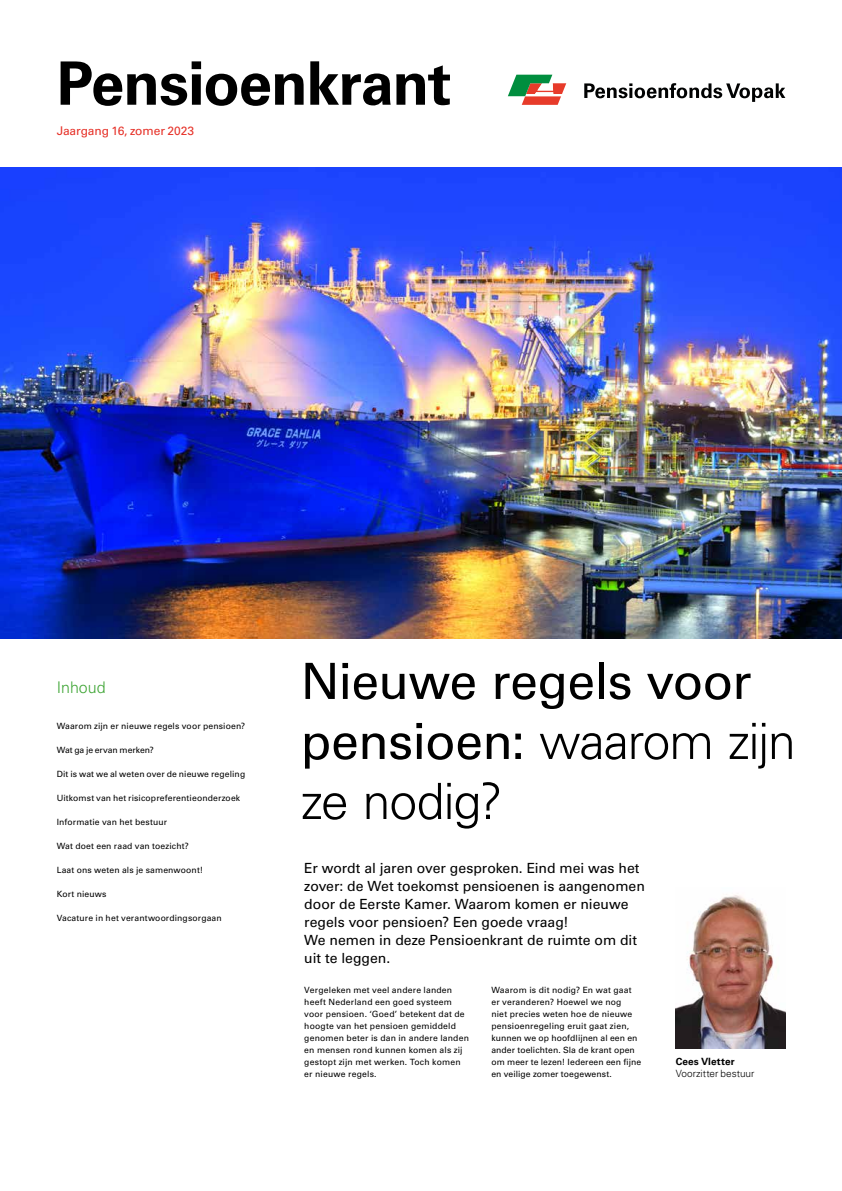
<style>
.page{position:relative;width:842px;height:1191px;background:#fff}
.page>*{position:absolute;margin:0;border:0;box-sizing:border-box;transform-origin:0 0}
.t1{font:700 60px "Univers LT Std";letter-spacing:-.02em;color:#000}
.t2{font:50px/60px "Univers LT Std";letter-spacing:-.015em;color:#000}
.t3{font:300 16px "Univers LT Std";color:#3fa535}
.t4{font:14px/18px "Univers LT Std";letter-spacing:-.005em;color:#000}
.t5{font:12px "Univers LT Std";letter-spacing:-.01em;color:#e63027}
.t6{font:300 10px "Univers LT Std";color:#000}
.t7{font:700 10px "Univers LT Std";letter-spacing:.01em;color:#000}
.t8{font:8.6px/12px "Univers LT Std";letter-spacing:.015em;color:#000}
.s1{font-weight:300}
</style>
<div class="page">
<img style="left:0;top:167px;width:842px;height:472px">
<img style="left:676px;top:894px;width:109px;height:154px">
<svg style="left:508px;top:75px;width:58px;height:30px"></svg>
<svg style="left:584px;top:83px;width:201px;height:19px"></svg>
<h1 class="t1" style="left:57px;top:48px;width:396px">Pensioenkrant</h1>
<h3 class="t5" style="left:57px;top:123px;width:139px">Jaargang 16, zomer 2023</h3>
<h3 class="t3" style="left:57px;top:677px;width:50px">Inhoud</h3>
<p class="t8" style="left:57px;top:720px;width:190px">Waarom zijn er nieuwe regels voor pensioen?</p>
<p class="t8" style="left:57px;top:744px;width:99px">Wat ga je ervan merken?</p>
<p class="t8" style="left:57px;top:768px;width:190px">Dit is wat we al weten over de nieuwe regeling</p>
<p class="t8" style="left:57px;top:792px;width:185px">Uitkomst van het risicopreferentieonderzoek</p>
<p class="t8" style="left:57px;top:816px;width:112px">Informatie van het bestuur</p>
<p class="t8" style="left:57px;top:840px;width:134px">Wat doet een raad van toezicht?</p>
<p class="t8" style="left:57px;top:864px;width:148px">Laat ons weten als je samenwoont!</p>
<p class="t8" style="left:57px;top:888px;width:51px">Kort nieuws</p>
<p class="t8" style="left:57px;top:912px;width:166px">Vacature in het verantwoordingsorgaan</p>
<h2 class="t2" style="left:301px;top:651px;width:496px">Nieuwe regels voor pensioen: <span class="s1">waarom zijn ze nodig?</span></h2>
<p class="t4" style="left:304px;top:859px;width:342px">Er wordt al jaren over gesproken. Eind mei was het zover: de Wet toekomst pensioenen is aangenomen door de Eerste Kamer. Waarom komen er nieuwe regels voor pensioen? Een goede vraag!<br>We nemen in deze Pensioenkrant de ruimte om dit uit te leggen.</p>
<p class="t8" style="left:304px;top:984px;width:166px">Vergeleken met veel andere landen heeft Nederland een goed systeem voor pensioen. ‘Goed’ betekent dat de hoogte van het pensioen gemiddeld genomen beter is dan in andere landen en mensen rond kunnen komen als zij gestopt zijn met werken. Toch komen er nieuwe regels.</p>
<p class="t8" style="left:491px;top:984px;width:151px">Waarom is dit nodig? En wat gaat er veranderen? Hoewel we nog<br>niet precies weten hoe de nieuwe pensioenregeling eruit gaat zien, kunnen we op hoofdlijnen al een en ander toelichten. Sla de krant open om meer te lezen! Iedereen een fijne en veilige zomer toegewenst.</p>
<p class="t7" style="left:676px;top:1055px;width:60px">Cees Vletter</p>
<p class="t6" style="left:676px;top:1067px;width:80px">Voorzitter bestuur</p>
</div>
